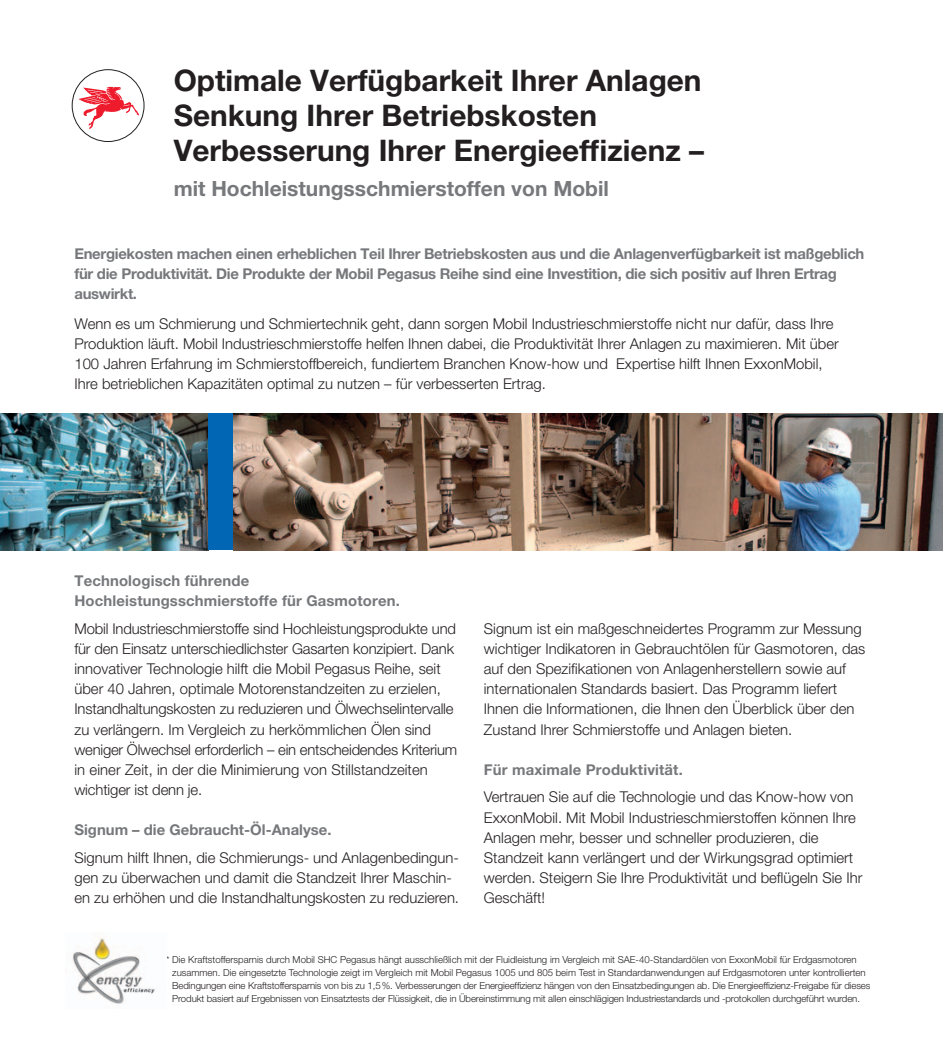
<style>
.page{position:relative;width:943px;height:1042px;background:#fff}
.page>*{position:absolute;margin:0;border:0;box-sizing:border-box;transform-origin:0 0}
.t1{font:700 29.75px/35px "Helvetica Neue LT Pro";color:#231f20}
.t2{font:700 21px "Helvetica Neue LT Pro";color:#76787b}
.t3{font:300 14.88px/20.1px "Helvetica Neue LT Pro";color:#231f20}
.t4{font:700 14.88px/20.1px "Helvetica Neue LT Pro";letter-spacing:-.02em;color:#76787b}
.t5{font:700 14.88px/20.1px "Helvetica Neue LT Pro";letter-spacing:.01em;color:#76787b}
.t6{font:700 14.88px "Helvetica Neue LT Pro";color:#76787b}
.t7{font:300 9.62px/13.1px "Helvetica Neue LT Pro";letter-spacing:-.01em;color:#231f20}
</style>
<div class="page">
<img style="left:233px;top:413px;width:710px;height:137px">
<img style="left:0;top:413px;width:208px;height:137px">
<div style="left:208px;top:413px;width:25px;height:137px;background:#0166b3"></div>
<img style="left:65px;top:938px;width:90px;height:66px">
<div style="left:72px;top:69px;width:72px;height:73px;border:1px solid #231f20;border-radius:50%"></div>
<svg style="left:79px;top:87px;width:60px;height:42px"></svg>
<h1 class="t1" style="left:174px;top:62px;width:531px">Optimale Verfügbarkeit Ihrer Anlagen<br>Senkung Ihrer Betriebskosten<br>Verbesserung Ihrer Energieeffizienz –</h1>
<h2 class="t2" style="left:174px;top:175px;width:437px">mit Hochleistungsschmierstoffen von Mobil</h2>
<p class="t4" style="left:74px;top:243px;width:791px">Energiekosten machen einen erheblichen Teil Ihrer Betriebskosten aus und die Anlagenverfügbarkeit ist maßgeblich für die Produktivität. Die Produkte der Mobil Pegasus Reihe sind eine Investition, die sich positiv auf Ihren Ertrag auswirkt.</p>
<p class="t3" style="left:74px;top:313px;width:765px">Wenn es um Schmierung und Schmiertechnik geht, dann sorgen Mobil Industrieschmierstoffe nicht nur dafür, dass Ihre Produktion läuft. Mobil Industrieschmierstoffe helfen Ihnen dabei, die Produktivität Ihrer Anlagen zu maximieren. Mit über 100 Jahren Erfahrung im Schmierstoffbereich, fundiertem Branchen Know-how und Expertise hilft Ihnen ExxonMobil, Ihre betrieblichen Kapazitäten optimal zu nutzen – für verbesserten Ertrag.</p>
<p class="t5" style="left:74px;top:570px;width:327px">Technologisch führende<br>Hochleistungsschmierstoffe für Gasmotoren.</p>
<p class="t3" style="left:74px;top:618px;width:384px">Mobil Industrieschmierstoffe sind Hochleistungsprodukte und für den Einsatz unterschiedlichster Gasarten konzipiert. Dank innovativer Technologie hilft die Mobil Pegasus Reihe, seit über 40 Jahren, optimale Motorenstandzeiten zu erzielen, Instandhaltungskosten zu reduzieren und Ölwechselintervalle zu verlängern. Im Vergleich zu herkömmlichen Ölen sind weniger Ölwechsel erforderlich – ein entscheidendes Kriterium in einer Zeit, in der die Minimierung von Stillstandzeiten wichtiger ist denn je.</p>
<p class="t6" style="left:74px;top:820px;width:258px">Signum – die Gebraucht-Öl-Analyse.</p>
<p class="t3" style="left:74px;top:847px;width:386px">Signum hilft Ihnen, die Schmierungs- und Anlagenbedingun&shy;gen zu überwachen und damit die Standzeit Ihrer Maschin&shy;en zu erhöhen und die Instandhaltungskosten zu reduzieren.</p>
<p class="t3" style="left:484px;top:618px;width:383px">Signum ist ein maßgeschneidertes Programm zur Messung wichtiger Indikatoren in Gebrauchtölen für Gasmotoren, das auf den Spezifikationen von Anlagenherstellern sowie auf internationalen Standards basiert. Das Programm liefert Ihnen die Informationen, die Ihnen den Überblick über den Zustand Ihrer Schmierstoffe und Anlagen bieten.</p>
<p class="t5" style="left:484px;top:759px;width:200px">Für maximale Produktivität.</p>
<p class="t3" style="left:484px;top:787px;width:380px">Vertrauen Sie auf die Technologie und das Know-how von ExxonMobil. Mit Mobil Industrieschmierstoffen können Ihre Anlagen mehr, besser und schneller produzieren, die Standzeit kann verlängert und der Wirkungsgrad optimiert werden. Steigern Sie Ihre Produktivität und beflügeln Sie Ihr Geschäft!</p>
<p class="t7" style="left:172px;top:952px;width:699px;text-indent:-6px">* Die Kraftstoffersparnis durch Mobil SHC Pegasus hängt ausschließlich mit der Fluidleistung im Vergleich mit SAE-40-Standardölen von ExxonMobil für Erdgasmotoren zusammen. Die eingesetzte Technologie zeigt im Vergleich mit Mobil Pegasus 1005 und 805 beim Test in Standardanwendungen auf Erdgasmotoren unter kontrollierten Bedingungen eine Kraftstoffersparnis von bis zu 1,5%. Verbesserungen der Energieeffizienz hängen von den Einsatzbedingungen ab. Die Energieeffizienz-Freigabe für dieses Produkt basiert auf Ergebnissen von Einsatztests der Flüssigkeit, die in Übereinstimmung mit allen einschlägigen Industriestandards und -protokollen durchgeführt wurden.</p>
</div>
